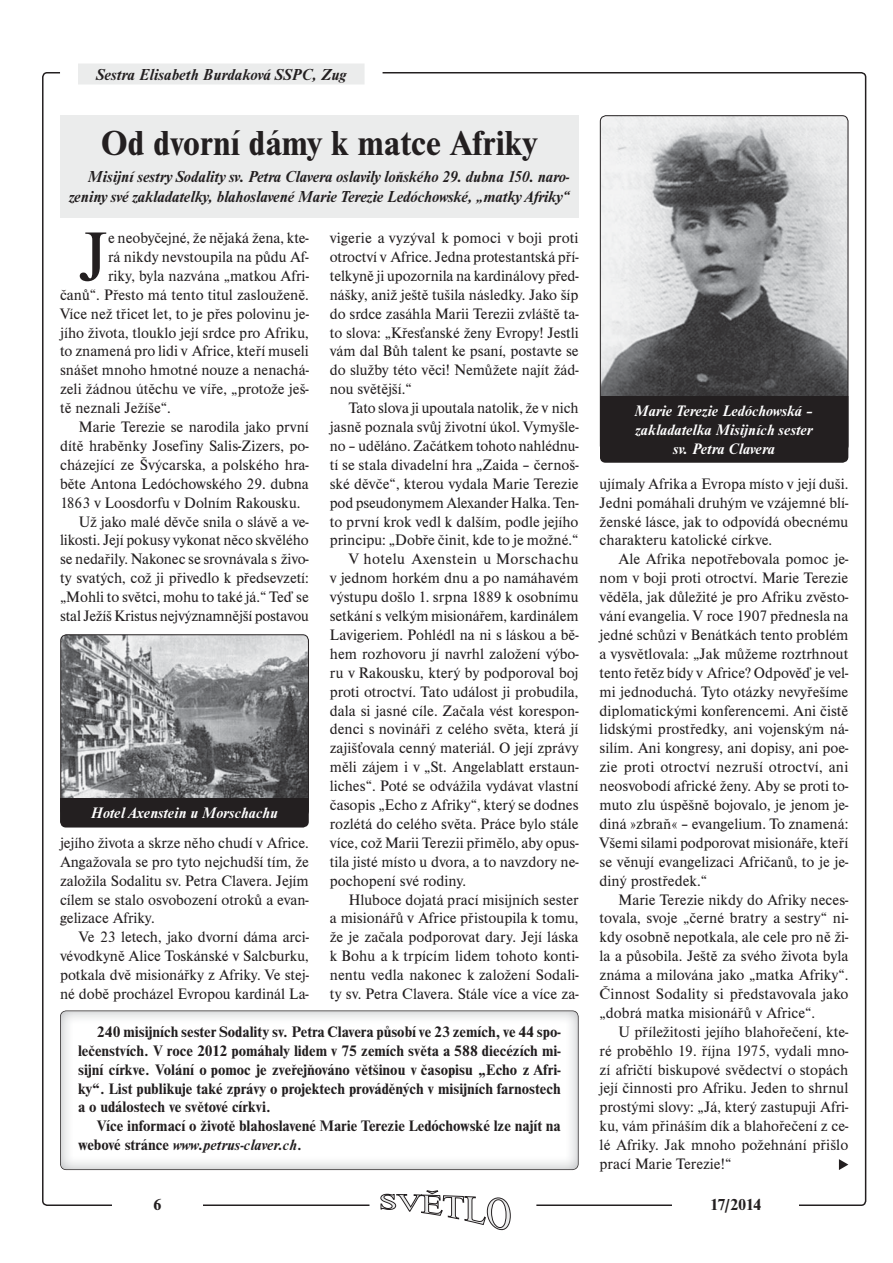
<style>
.page{position:relative;width:893px;height:1263px;background:#fff}
.page>*{position:absolute;margin:0;border:0;box-sizing:border-box;transform-origin:0 0}
.t1{font:72.45px "Nimbus Rom DEE";color:#231f20}
.t2{font:700 36px "Nimbus Rom DEE";color:#231f20}
.t3{font:italic 700 16.5px/19.5px "Nimbus Rom DEE";letter-spacing:-.01em;color:#231f20;text-align:right}
.t4{font:700 16.5px "Nimbus Rom DEE";letter-spacing:-.05em;color:#231f20}
.t5{font:15.75px/18.9px "Nimbus Rom DEE";color:#231f20;text-align:justify}
.t6{font:700 15.75px/18.9px "Nimbus Rom DEE";color:#231f20;text-align:justify}
.t7{font:italic 700 15.75px/18.9px "Nimbus Rom DEE";color:#fff;text-align:center}
.t8{font:15.75px "Nimbus Rom DEE";letter-spacing:.025em;color:#231f20}
.s1{font-style:italic}
</style>
<div class="page">
<svg style="left:380px;top:1190px;width:131px;height:41px"></svg>
<svg style="left:838px;top:1159px;width:10px;height:11px"></svg>
<img style="left:600px;top:116px;width:248px;height:335px;border-radius:6px">
<div style="left:599px;top:396px;width:249px;height:67px;background:#231f20"></div>
<div style="left:60px;top:115px;width:518px;height:103px;background:#ebecec"></div>
<div style="left:78px;top:64px;width:286px;height:21px;background:#ebecec"></div>
<img style="left:60px;top:1011px;width:518px;height:159px">
<img style="left:62px;top:636px;width:245px;height:162px">
<div style="left:60px;top:634px;width:249px;height:183px;border:1px solid #231f20;border-radius:6px"></div>
<div style="left:60px;top:798px;width:249px;height:30px;background:#231f20"></div>
<p class="t3" style="left:96px;top:66px;width:252px">Sestra Elisabeth Burdaková SSPC, Zug</p>
<h2 class="t2" style="left:101px;top:129px;width:437px">Od dvorní dámy k matce Afriky</h2>
<p class="t3" style="left:69px;top:168px;width:502px">Misijní sestry Sodality sv. Petra Clavera oslavily loňského 29. dubna 150. naro&shy;zeniny své zakladatelky, blahoslavené Marie Terezie Ledóchowské, „matky Afriky“</p>
<h1 class="t1" style="left:79px;top:228px;width:31px">J</h1>
<p class="t5" style="left:108px;top:230px;width:202px">e neobyčejné, že nějaká žena, kte-</p>
<p class="t5" style="left:108px;top:249px;width:202px">rá nikdy nevstoupila na půdu Af-</p>
<p class="t5" style="left:108px;top:267px;width:202px">riky, byla nazvána „matkou Afri-</p>
<p class="t5" style="left:60px;top:286px;width:250px">čanů“. Přesto má tento titul zaslouženě.</p>
<p class="t5" style="left:60px;top:305px;width:250px">Více než třicet let, to je přes polovinu je-</p>
<p class="t5" style="left:60px;top:324px;width:250px">jího života, tlouklo její srdce pro Afriku,</p>
<p class="t5" style="left:60px;top:343px;width:250px">to znamená pro lidi v Africe, kteří museli</p>
<p class="t5" style="left:60px;top:362px;width:250px">snášet mnoho hmotné nouze a nenachá-</p>
<p class="t5" style="left:60px;top:381px;width:250px">zeli žádnou útěchu ve víře, „protože ješ-</p>
<p class="t5" style="left:60px;top:400px;width:112px">tě neznali Ježíše“.</p>
<p class="t5" style="left:79px;top:419px;width:231px">Marie Terezie se narodila jako první</p>
<p class="t5" style="left:60px;top:438px;width:250px">dítě hraběnky Josefiny Salis-Zizers, po-</p>
<p class="t5" style="left:60px;top:456px;width:250px">cházející ze Švýcarska, a polského hra-</p>
<p class="t5" style="left:60px;top:475px;width:250px">běte Antona Ledóchowského 29. dubna</p>
<p class="t5" style="left:60px;top:494px;width:242px">1863 v Loosdorfu v Dolním Rakousku.</p>
<p class="t5" style="left:79px;top:513px;width:231px">Už jako malé děvče snila o slávě a ve-</p>
<p class="t5" style="left:60px;top:532px;width:250px">likosti. Její pokusy vykonat něco skvělého</p>
<p class="t5" style="left:60px;top:551px;width:250px">se nedařily. Nakonec se srovnávala s živo-</p>
<p class="t5" style="left:60px;top:570px;width:250px">ty svatých, což ji přivedlo k předsevzetí:</p>
<p class="t5" style="left:60px;top:589px;width:250px">„Mohli to světci, mohu to také já.“ Teď se</p>
<p class="t5" style="left:60px;top:608px;width:250px">stal Ježíš Kristus nejvýznamnější postavou</p>
<p class="t7" style="left:91px;top:805px;width:188px">Hotel Axenstein u Morschachu</p>
<p class="t5" style="left:60px;top:834px;width:250px">jejího života a skrze něho chudí v Africe.<br>Angažovala se pro tyto nejchudší tím, že založila Sodalitu sv. Petra Clavera. Jejím cílem se stalo osvobození otroků a evan&shy;gelizace Afriky.</p>
<p class="t5" style="left:60px;top:929px;width:250px;text-indent:19px">Ve 23 letech, jako dvorní dáma arci&shy;vévodkyně Alice Toskánské v Salcburku, potkala dvě misionářky z Afriky. Ve stej&shy;né době procházel Evropou kardinál La-</p>
<p class="t5" style="left:330px;top:230px;width:250px">vigerie a vyzýval k pomoci v boji proti otroctví v Africe. Jedna protestantská pří&shy;telkyně ji upozornila na kardinálovy před&shy;nášky, aniž ještě tušila následky. Jako šíp do srdce zasáhla Marii Terezii zvláště ta&shy;to slova: „Křesťanské ženy Evropy! Jestli vám dal Bůh talent ke psaní, postavte se do služby této věci! Nemůžete najít žád&shy;nou světější.“</p>
<p class="t5" style="left:349px;top:400px;width:231px">Tato slova ji upoutala natolik, že v nich</p>
<p class="t5" style="left:330px;top:419px;width:250px">jasně poznala svůj životní úkol. Vymyšle-</p>
<p class="t5" style="left:330px;top:438px;width:250px">no – uděláno. Začátkem tohoto nahlédnu-</p>
<p class="t5" style="left:330px;top:456px;width:250px">tí se stala divadelní hra „Zaida – černoš-</p>
<p class="t5" style="left:330px;top:475px;width:250px">ské děvče“, kterou vydala Marie Terezie</p>
<p class="t5" style="left:330px;top:494px;width:250px">pod pseudonymem Alexander Halka. Ten-</p>
<p class="t5" style="left:330px;top:513px;width:250px">to první krok vedl k dalším, podle jejího</p>
<p class="t5" style="left:330px;top:532px;width:250px">principu: „Dobře činit, kde to je možné.“</p>
<p class="t8" style="left:349px;top:553px;width:231px">V hotelu Axenstein u Morschachu</p>
<p class="t5" style="left:330px;top:570px;width:250px">v jednom horkém dnu a po namáhavém</p>
<p class="t5" style="left:330px;top:589px;width:250px">výstupu došlo 1. srpna 1889 k osobnímu</p>
<p class="t5" style="left:330px;top:608px;width:250px">setkání s velkým misionářem, kardinálem</p>
<p class="t5" style="left:330px;top:627px;width:250px">Lavigeriem. Pohlédl na ni s láskou a bě-</p>
<p class="t5" style="left:330px;top:645px;width:250px">hem rozhovoru jí navrhl založení výbo-</p>
<p class="t5" style="left:330px;top:664px;width:250px">ru v Rakousku, který by podporoval boj</p>
<p class="t5" style="left:330px;top:683px;width:250px">proti otroctví. Tato událost ji probudila,</p>
<p class="t5" style="left:330px;top:702px;width:250px">dala si jasné cíle. Začala vést korespon-</p>
<p class="t5" style="left:330px;top:721px;width:250px">denci s novináři z celého světa, která jí</p>
<p class="t5" style="left:330px;top:740px;width:250px">zajišťovala cenný materiál. O její zprávy</p>
<p class="t5" style="left:330px;top:759px;width:250px">měli zájem i v „St. Angelablatt erstaun-</p>
<p class="t5" style="left:330px;top:778px;width:250px">liches“. Poté se odvážila vydávat vlastní</p>
<p class="t5" style="left:330px;top:797px;width:250px">časopis „Echo z Afriky“, který se dodnes</p>
<p class="t5" style="left:330px;top:816px;width:250px">rozlétá do celého světa. Práce bylo stále</p>
<p class="t5" style="left:330px;top:834px;width:250px">více, což Marii Terezii přimělo, aby opus-</p>
<p class="t5" style="left:330px;top:853px;width:250px">tila jisté místo u dvora, a to navzdory ne-</p>
<p class="t5" style="left:330px;top:872px;width:138px">pochopení své rodiny.</p>
<p class="t5" style="left:349px;top:891px;width:231px">Hluboce dojatá prací misijních sester</p>
<p class="t5" style="left:330px;top:910px;width:250px">a misionářů v Africe přistoupila k tomu,</p>
<p class="t5" style="left:330px;top:929px;width:250px">že je začala podporovat dary. Její láska</p>
<p class="t5" style="left:330px;top:948px;width:250px">k Bohu a k trpícím lidem tohoto konti-</p>
<p class="t5" style="left:330px;top:967px;width:250px">nentu vedla nakonec k založení Sodali-</p>
<p class="t5" style="left:330px;top:986px;width:250px">ty sv. Petra Clavera. Stále více a více za-</p>
<p class="t6" style="left:78px;top:1023px;width:484px;text-indent:19px">240 misijních sester Sodality sv. Petra Clavera působí ve 23 zemích, ve 44 spo&shy;lečenstvích. V roce 2012 pomáhaly lidem v 75 zemích světa a 588 diecézích mi&shy;sijní církve. Volání o pomoc je zveřejňováno většinou v časopisu „Echo z Afri&shy;ky“. List publikuje také zprávy o projektech prováděných v misijních farnostech a o událostech ve světové církvi.</p>
<p class="t6" style="left:78px;top:1118px;width:484px;text-indent:19px">Více informací o životě blahoslavené Marie Terezie Ledóchowské lze najít na webové stránce <span class="s1">www.petrus-claver.ch</span>.</p>
<p class="t7" style="left:634px;top:403px;width:180px">Marie Terezie Ledóchowská – zakladatelka Misijních sester sv. Petra Clavera</p>
<p class="t5" style="left:599px;top:475px;width:250px">ujímaly Afrika a Evropa místo v její duši.<br>Jedni pomáhali druhým ve vzájemné blí&shy;ženské lásce, jak to odpovídá obecnému charakteru katolické církve.</p>
<p class="t5" style="left:599px;top:551px;width:250px;text-indent:19px">Ale Afrika nepotřebovala pomoc je&shy;nom v boji proti otroctví. Marie Terezie věděla, jak důležité je pro Afriku zvěsto&shy;vání evangelia. V roce 1907 přednesla na jedné schůzi v Benátkách tento problém a vysvětlovala: „Jak můžeme roztrhnout tento řetěz bídy v Africe? Odpověď je vel&shy;mi jednoduchá. Tyto otázky nevyřešíme diplomatickými konferencemi. Ani čistě lidskými prostředky, ani vojenským ná&shy;silím. Ani kongresy, ani dopisy, ani poe&shy;zie proti otroctví nezruší otroctví, ani ne osvobodí africké ženy. Aby se proti to&shy;muto zlu úspěšně bojovalo, je jenom je&shy;diná »zbraň« – evangelium. To znamená:<br>Všemi silami podporovat misionáře, kteří se věnují evangelizaci Afričanů, to je je&shy;diný prostředek.“</p>
<p class="t5" style="left:599px;top:891px;width:250px;text-indent:19px">Marie Terezie nikdy do Afriky neces&shy;tovala, svoje „černé bratry a sestry“ ni&shy;kdy osobně nepotkala, ale cele pro ně ži&shy;la a působila. Ještě za svého života byla známa a milována jako „matka Afriky“.<br>Činnost Sodality si představovala jako „dobrá matka misionářů v Africe“.</p>
<p class="t5" style="left:599px;top:1023px;width:250px;text-indent:19px">U příležitosti jejího blahořečení, kte&shy;ré proběhlo 19. října 1975, vydali mno&shy;zí afričtí biskupové svědectví o stopách její činnosti pro Afriku. Jeden to shrnul pros tými slovy: „Já, který zastupuji Afri&shy;ku, vám přináším dík a blahořečení z ce&shy;lé Afriky. Jak mnoho požehnání přišlo prací Marie Terezie!“</p>
<p class="t4" style="left:153px;top:1198px;width:10px">6</p>
<p class="t4" style="left:710px;top:1198px;width:53px">17/2014</p>
</div>
